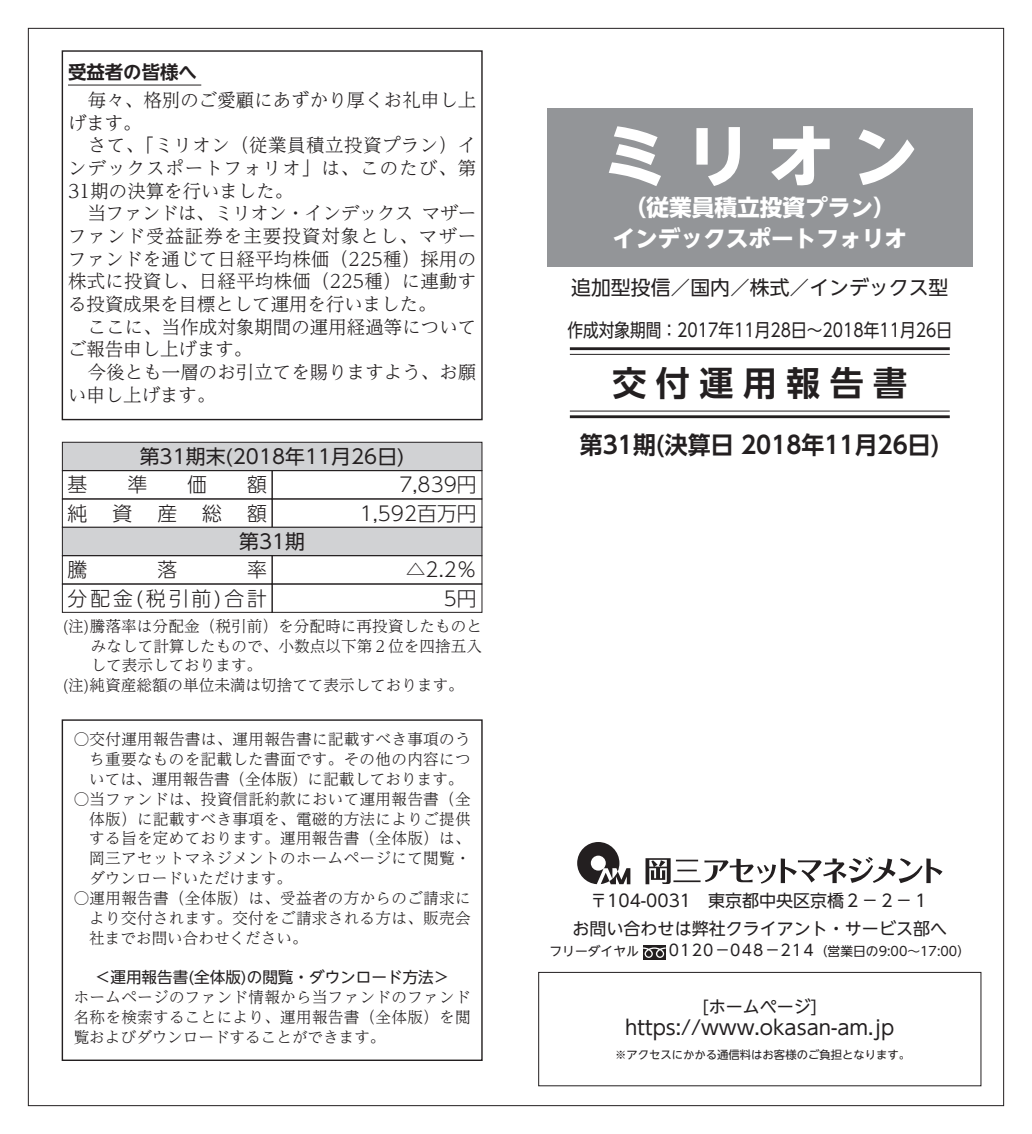
<style>
.page{position:relative;width:1032px;height:1134px;background:#fff}
.page>*{position:absolute;margin:0;border:0;box-sizing:border-box;transform-origin:0 0}
.t1{font:68px "UD Shin Go NT Pro Bold 90 msp RKSJ H";color:#fff}
.t2{font:34px "UD Shin Go NT Pro De Bold 90 msp RKSJ H";letter-spacing:.28em;color:#231f20}
.t3{font:24px "UD Shin Go NT Pro De Bold 90 msp RKSJ H";color:#231f20;scale:.95 1}
.t4{font:22.6px/31.2px "UD Shin Go NT Pro Bold 90 msp RKSJ H";color:#fff;text-align:center}
.t5{font:19.8px/28.4px "UD Shin Go NT Pro Regular 90 msp RKSJ H";color:#231f20}
.t6{font:19.8px/28.4px "UD Shin Go NT Pro Light 90 msp RKSJ H";color:#231f20;text-align:right}
.t7{font:18.4px/28.4px "UD Reimin Pro Light 90 msp RKSJ H";letter-spacing:.005em;color:#231f20}
.t8{font:18.4px "UD Reimin Pro Light 90 msp RKSJ H";letter-spacing:.06em;color:#231f20}
.t9{font:18.4px "UD Shin Go NT Pro Regular 90 msp RKSJ H";color:#231f20;scale:.85 1}
.t10{font:18.4px "UD Reimin Pro Light 90 msp RKSJ H";letter-spacing:.03em;color:#231f20}
.t11{font:18.4px "UD Reimin Pro Light 90 msp RKSJ H";letter-spacing:-.02em;color:#231f20}
.t12{font:17px/28.4px "UD Shin Go NT Pro Regular 90 msp RKSJ H";color:#231f20;text-align:center}
.t13{font:15.6px/19.8px "UD Reimin Pro Light 90 msp RKSJ H";letter-spacing:.005em;color:#231f20;text-align:justify}
.t14{font:12.8px "UD Shin Go NT Pro Regular 90 msp RKSJ H";color:#231f20}
.t15{font:11.4px "UD Shin Go NT Pro Regular 90 msp RKSJ H";color:#231f20}
.s1{font-family:"UD Shin Go NT Pro De Bold 90 msp RKSJ H"}
.s2{font-family:"UD Shin Go NT Pro Light 90 msp RKSJ H"}
.s3{font-family:"UD Shin Go NT Pro Regular 90 msp RKSJ H"}
.s4{font-size:15.6px}
</style>
<div class="page">
<div style="left:547px;top:108px;width:425px;height:158px;background:#939598"></div>
<hr style="left:570px;top:347px;width:380px;height:3px;background:#231f20">
<hr style="left:570px;top:354px;width:380px;height:1px;background:#231f20">
<hr style="left:570px;top:415px;width:380px;height:3px;background:#231f20">
<hr style="left:570px;top:411px;width:380px;height:1px;background:#231f20">
<div style="left:62px;top:50px;width:421px;height:370px;border:1px solid #231f20"></div>
<hr style="left:68px;top:85px;width:133px;height:1px;background:#231f20">
<div style="left:62px;top:719px;width:421px;height:342px;border:1px solid #231f20"></div>
<div style="left:62px;top:442px;width:420px;height:29px;background:#d1d2d4"></div>
<div style="left:62px;top:442px;width:420px;height:29px;border:1px solid #231f20"></div>
<div style="left:62px;top:470px;width:211px;height:29px;border:1px solid #231f20"></div>
<div style="left:62px;top:498px;width:211px;height:30px;border:1px solid #231f20"></div>
<div style="left:272px;top:470px;width:210px;height:29px;border:1px solid #231f20"></div>
<div style="left:272px;top:498px;width:210px;height:30px;border:1px solid #231f20"></div>
<div style="left:62px;top:527px;width:420px;height:29px;background:#d1d2d4"></div>
<div style="left:62px;top:527px;width:420px;height:29px;border:1px solid #231f20"></div>
<div style="left:62px;top:555px;width:211px;height:29px;border:1px solid #231f20"></div>
<div style="left:62px;top:584px;width:211px;height:29px;border:1px solid #231f20"></div>
<div style="left:272px;top:555px;width:210px;height:29px;border:1px solid #231f20"></div>
<div style="left:272px;top:584px;width:210px;height:29px;border:1px solid #231f20"></div>
<svg style="left:577px;top:842px;width:53px;height:42px"></svg>
<svg style="left:645px;top:858px;width:53px;height:26px"></svg>
<hr style="left:673px;top:880px;width:27px;height:2px;background:#231f20">
<svg style="left:704px;top:857px;width:238px;height:27px"></svg>
<div style="left:538px;top:972px;width:443px;height:114px;border:1px solid #231f20"></div>
<div style="left:643px;top:945px;width:23px;height:15px;background:#231f20"></div>
<svg style="left:643px;top:947px;width:23px;height:11px"></svg>
<p class="t7" style="left:88px;top:60px;width:390px;text-indent:-20px"><span class="s1">受益者の皆様へ<br></span>毎々、格別のご愛顧にあずかり厚くお礼申し上</p>
<p class="t7" style="left:68px;top:111px;width:75px">げます。</p>
<p class="t10" style="left:88px;top:138px;width:390px">さて、｢ミリオン（従業員積立投資プラン）イ</p>
<p class="t8" style="left:68px;top:161px;width:410px">ンデックスポートフォリオ」は、このたび、第</p>
<p class="t7" style="left:68px;top:179px;width:227px">31期の決算を行いました。</p>
<p class="t11" style="left:88px;top:206px;width:390px">当ファンドは、ミリオン・インデックス マザー</p>
<p class="t8" style="left:68px;top:229px;width:410px">ファンド受益証券を主要投資対象とし、マザー</p>
<p class="t7" style="left:68px;top:247px;width:410px">ファンドを通じて日経平均株価（225種）採用の</p>
<p class="t7" style="left:68px;top:270px;width:410px">株式に投資し、日経平均株価（225種）に連動す</p>
<p class="t7" style="left:68px;top:292px;width:370px">る投資成果を目標として運用を行いました。</p>
<p class="t7" style="left:88px;top:315px;width:390px">ここに、当作成対象期間の運用経過等について</p>
<p class="t7" style="left:68px;top:338px;width:186px">ご報告申し上げます。</p>
<p class="t7" style="left:88px;top:360px;width:390px">今後とも一層のお引立てを賜りますよう、お願</p>
<p class="t7" style="left:68px;top:383px;width:149px">い申し上げます。</p>
<p class="t5" style="left:140px;top:445px;width:266px">第31期末(2018年11月26日)</p>
<p class="t6" style="left:68px;top:473px;width:21px">基</p>
<p class="t6" style="left:127px;top:473px;width:21px">準</p>
<p class="t6" style="left:187px;top:473px;width:21px">価</p>
<p class="t6" style="left:247px;top:473px;width:21px">額</p>
<p class="t6" style="left:68px;top:502px;width:21px">純</p>
<p class="t6" style="left:112px;top:502px;width:21px">資</p>
<p class="t6" style="left:157px;top:502px;width:21px">産</p>
<p class="t6" style="left:202px;top:502px;width:21px">総</p>
<p class="t5" style="left:239px;top:502px;width:67px;text-indent:8px"><span class="s2">額</span>第31期</p>
<p class="t6" style="left:68px;top:558px;width:21px">騰</p>
<p class="t6" style="left:157px;top:558px;width:21px">落</p>
<p class="t6" style="left:68px;top:558px;width:201px">率<br>分配金(税引前)合計</p>
<p class="t6" style="left:360px;top:473px;width:118px">7,839円<br>1,592百万円</p>
<p class="t6" style="left:406px;top:558px;width:72px">△2.2％<br>5円</p>
<p class="t13" style="left:62px;top:618px;width:421px">(注)騰落率は分配金（税引前）を分配時に再投資したものと</p>
<p class="t13" style="left:91px;top:638px;width:393px">みなして計算したもので、小数点以下第２位を四捨五入</p>
<p class="t13" style="left:91px;top:658px;width:173px">して表示しております。</p>
<p class="t13" style="left:62px;top:678px;width:403px">(注)純資産総額の単位未満は切捨てて表示しております。</p>
<p class="t13" style="left:89px;top:731px;width:383px;text-indent:-16px">○交付運用報告書は、運用報告書に記載すべき事項のうち重要なものを記載した書面です。その他の内容については、運用報告書（全体版）に記載しております。</p>
<p class="t13" style="left:89px;top:791px;width:383px;text-indent:-16px">○当ファンドは、投資信託約款において運用報告書（全体版）に記載すべき事項を、電磁的方法によりご提供する旨を定めております。運用報告書（全体版）は、岡三アセットマネジメントのホームページにて閲覧・ダウンロードいただけます。</p>
<p class="t13" style="left:89px;top:890px;width:383px;text-indent:-16px">○運用報告書（全体版）は、受益者の方からのご請求により交付されます。交付をご請求される方は、販売会社までお問い合わせください。</p>
<p class="t13" style="left:74px;top:970px;width:398px;text-align:left;text-indent:21px"><span class="s3">＜運用報告書(全体版)の閲覧・ダウンロード方法＞<br></span>ホームページのファンド情報から当ファンドのファンド名称を検索することにより、運用報告書（全体版）を閲覧およびダウンロードすることができます。</p>
<p class="t1" style="left:601px;top:131px;width:319px">ミリオン</p>
<p class="t4" style="left:612px;top:195px;width:296px">（従業員積立投資プラン）インデックスポートフォリオ</p>
<p class="t5" style="left:571px;top:276px;width:379px">追加型投信／国内／株式／インデックス型</p>
<p class="t9" style="left:567px;top:323px;width:454px">作成対象期間：2017年11月28日～2018年11月26日</p>
<p class="t2" style="left:612px;top:370px;width:296px">交付運用報告書</p>
<p class="t3" style="left:580px;top:435px;width:380px">第31期(決算日 2018年11月26日)</p>
<p class="t12" style="left:572px;top:888px;width:376px">〒104-0031　東京都中央区京橋２－２－１<br>お問い合わせは弊社クライアント・サービス部へ</p>
<p class="t14" style="left:549px;top:947px;width:422px">フリーダイヤル　　 <span class="s4">0120－048－214</span>（営業日の9:00～17:00）</p>
<p class="t12" style="left:702px;top:994px;width:116px">[ホームページ]</p>
<p class="t5" style="left:625px;top:1016px;width:270px">https://www.okasan-am.jp</p>
<p class="t15" style="left:615px;top:1050px;width:296px">※アクセスにかかる通信料はお客様のご負担となります。</p>
</div>
